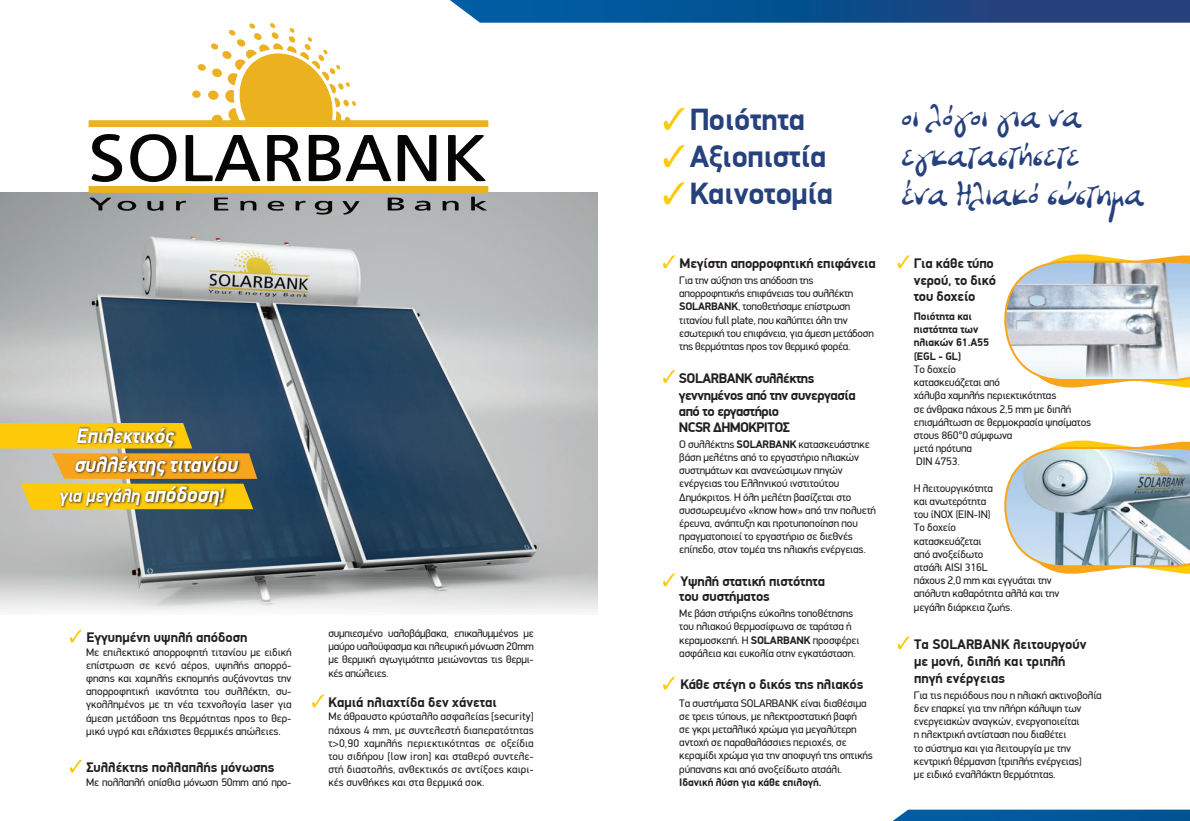
<style>
.page{position:relative;width:1190px;height:821px;background:#fff}
.page>*{position:absolute;margin:0;border:0;box-sizing:border-box;transform-origin:0 0}
.t1{font:700 31px "PF Din Display";letter-spacing:-.01em;color:#27417c}
.t2{font:30px/39px "PF Liberissima";letter-spacing:-.01em;color:#27417c}
.t3{font:italic 700 22.2px "PF Din Display";color:#fff;scale:.92 1}
.t4{font:italic 700 21.2px "PF Din Display";color:#fff;scale:.92 1}
.t5{font:italic 700 19.2px "PF Din Display";color:#fff;scale:.92 1}
.t6{font:700 14px/16.4px "PF Din Display";letter-spacing:-.01em;color:#231f20}
.t7{font:700 14px/16.3px "PF Din Display";letter-spacing:-.03em;color:#231f20}
.t8{font:11px/13.2px "PF Din Display";letter-spacing:-.01em;color:#231f20}
.t9{font:700 11px/13.2px "PF Din Display";letter-spacing:-.01em;color:#231f20}
.s1{font-size:22.2px}
.s2{color:#fff}
.s3{font-weight:700}
</style>
<div class="page">
<img style="left:0;top:193px;width:597px;height:419px">
<svg style="left:0;top:423px;width:257px;height:86px;background:#c6b15c"></svg>
<svg style="left:59px;top:426px;width:182px;height:82px;background:#b28e28"></svg>
<svg style="left:1004px;top:254px;width:186px;height:134px"></svg>
<svg style="left:1004px;top:440px;width:186px;height:134px"></svg>
<svg style="left:89px;top:134px;width:399px;height:81px"></svg>
<svg style="left:89px;top:0;width:1101px;height:127px"></svg>
<svg style="left:892px;top:809px;width:298px;height:12px;background:#1565a3"></svg>
<h3 class="t4" style="left:77px;top:422px;width:108px">Επιλεκτικός</h3>
<h3 class="t3" style="left:75px;top:450px;width:179px">συλλέκτης τιτανίου</h3>
<h3 class="t5" style="left:60px;top:483px;width:180px">για μεγάλη <span class="s1">απόδοση</span>!</h3>
<p class="t6" style="left:69px;top:629px;width:180px"><span class="s2">✓</span> Εγγυημένη υψηλή απόδοση</p>
<p class="t8" style="left:86px;top:645px;width:207px;text-align:justify">Με επιλεκτικό απορροφητή τιτανίου με ειδική επίστρωση σε κενό αέρος, υψηλής απορρό&shy;φησης και χαμηλής εκπομπής αυξάνοντας την απορροφητική ικανότητα του συλλέκτη, συ&shy;γκολλημένος με τη νέα τεχνολογία laser για άμεση μετάδοση της θερμότητας προς το θερ&shy;μικό υγρό και ελάχιστες θερμικές απώλειες.</p>
<p class="t6" style="left:69px;top:759px;width:207px"><span class="s2">✓</span> Συλλέκτης πολλαπλής μόνωσης</p>
<p class="t8" style="left:86px;top:775px;width:207px">Με πολλαπλή οπίσθια μόνωση 50mm από προ-</p>
<p class="t8" style="left:328px;top:626px;width:207px;text-align:justify">συμπιεσμένο υαλοβάμβακα, επικαλυμμένος με μαύρο υαλοϋφασμα και πλευρική μόνωση 20mm με θερμική αγωγιμότητα μειώνοντας τις θερμι&shy;κές απώλειες.</p>
<p class="t6" style="left:311px;top:693px;width:187px"><span class="s2">✓</span> Καμιά ηλιαχτίδα δεν χάνεται</p>
<p class="t8" style="left:328px;top:709px;width:207px;text-align:justify">Με άθραυστο κρύσταλλο ασφαλείας [security] πάχους 4 mm, με συντελεστή διαπερατότητας τ&gt;0,90 χαμηλής περιεκτικότητας σε οξείδια του σιδήρου [low iron] και σταθερό συντελε&shy;στή διαστολής, ανθεκτικός σε αντίξοες καιρι&shy;κές συνθήκες και στα θερμικά σοκ.</p>
<h1 class="t1" style="left:662px;top:100px;width:144px"><span class="s2">✓</span>Ποιότητα</h1>
<h1 class="t1" style="left:662px;top:137px;width:166px"><span class="s2">✓</span>Aξιοπιστία</h1>
<h1 class="t1" style="left:662px;top:175px;width:172px"><span class="s2">✓</span>Kαινοτομία</h1>
<p class="t6" style="left:662px;top:255px;width:215px"><span class="s2">✓</span> Μεγίστη απορροφητική επιφάνεια</p>
<p class="t8" style="left:679px;top:273px;width:196px">Για την αύξηση της απόδοση της απορροφητικής επιφάνειας του συλλέκτη <span class="s3">SOLARBANK</span>, τοποθετήσαμε επίστρωση τιτανίου full plate, που καλύπτει όλη την εσωτερική του επιφάνεια, για άμεση μετάδοση της θερμότητας προς τον θερμικό φορέα.</p>
<p class="t7" style="left:679px;top:369px;width:179px;text-indent:-16px"><span class="s2">✓</span> SOLARBANK συλλέκτης γεννημένος από την συνεργασία από το εργαστήριο<br>NCSR ΔΗΜΟΚΡΙΤΟΣ</p>
<p class="t8" style="left:679px;top:437px;width:198px">Ο συλλέκτης <span class="s3">SOLARBANK</span> κατασκευάστηκε βάση μελέτης από το εργαστήριο ηλιακών συστημάτων και ανανεώσιμων πηγών ενέργειας του Ελληνικού ινστιτούτου Δημόκριτος. Η όλη μελέτη βασίζεται στο συσσωρευμένο «know how» από την πολυετή έρευνα, ανάπτυξη και προτυποποίηση που πραγματοποιεί το εργαστήριο σε διεθνές επίπεδο, στον τομέα της ηλιακής ενέργειας.</p>
<p class="t6" style="left:679px;top:573px;width:147px;line-height:15px;text-indent:-17px"><span class="s2">✓</span> Υψηλή στατική πιστότητα του συστήματος</p>
<p class="t8" style="left:679px;top:606px;width:182px">Με βάση στήριξης εύκολης τοποθέτησης του ηλιακού θερμοσίφωνα σε ταράτσα ή κεραμοσκεπή. Η <span class="s3">SOLARBANK</span> προσφέρει ασφάλεια και ευκολία οτην εγκατάσταση.</p>
<p class="t6" style="left:662px;top:676px;width:202px"><span class="s2">✓</span> Κάθε στέγη ο δικός της ηλιακός</p>
<p class="t8" style="left:679px;top:696px;width:195px">Τα συστήματα SOLARBANK είναι διαθέσιμα σε τρεις τύπους, με ηλεκτροστατική βαφή<br>σε γκρι μεταλλικό χρώμα για μεγαλύτερη αντοχή σε παραθαλάσσιες περιοχές, σε κεραμίδι χρώμα για την αποφυγή της οπτικής ρύπανσης και από ανοξείδωτο ατσάλι.</p>
<p class="t9" style="left:679px;top:775px;width:144px">Ιδανική λύση για κάθε επιλογή.</p>
<h2 class="t2" style="left:902px;top:96px;width:245px">οι λόγοι για να εγκαταστήσετε<br>ένα Ηλιακό σύστημα</h2>
<p class="t6" style="left:914px;top:255px;width:84px;text-indent:-17px"><span class="s2">✓</span> Για κάθε τύπο νερού, το δικό του δοχείο</p>
<p class="t9" style="left:914px;top:309px;width:77px">Ποιότητα και πιστότητα των ηλιακών 61.Α55 (ΕGL - GL)</p>
<p class="t8" style="left:914px;top:362px;width:179px">Το δοχείο<br>κατασκευάζεται από<br>χάλυβα χαμηλής περιεκτικότητας<br>σε άνθρακα πάχους 2,5 mm με διπλή επισμάλτωση σε θερμοκρασία ψησίματος στους 860°0 σύμφωνα<br>μετά πρότυπα<br>DIN 4753.</p>
<p class="t8" style="left:914px;top:481px;width:147px">Η λειτουργικότητα<br>και ανωτερότητα<br>του ίΝΟΧ (ΕΙΝ-ΙΝ)<br>Το δοχείο<br>κατασκευάζεται<br>από ανοξείδωτο<br>ατσάλι AISI 316L<br>πάχους 2,0 mm και εγγυάται την απόλυτη καθαρότητα αλλά και την μεγάλη διάρκεια ζωής.</p>
<p class="t6" style="left:914px;top:635px;width:174px;line-height:16.8px;text-indent:-17px"><span class="s2">✓</span> Τα SOLARBANK λειτουργούν με μονή, διπλή και τριπλή πηγή ενέργειας</p>
<p class="t8" style="left:914px;top:688px;width:189px">Για τις περιόδους που η ηλιακή ακτινοβολία δεν επαρκεί για την πλήρη κάλυψη των ενεργειακών αναγκών, ενεργοποιείται<br>η ηλεκτρική αντίσταση που διαθέτει<br>το σύστημα και για λειτουργία με την κεντρική θέρμανση (τριπλής ενέργειας)<br>με ειδικό εναλλάκτη θερμότητας.</p>
</div>
